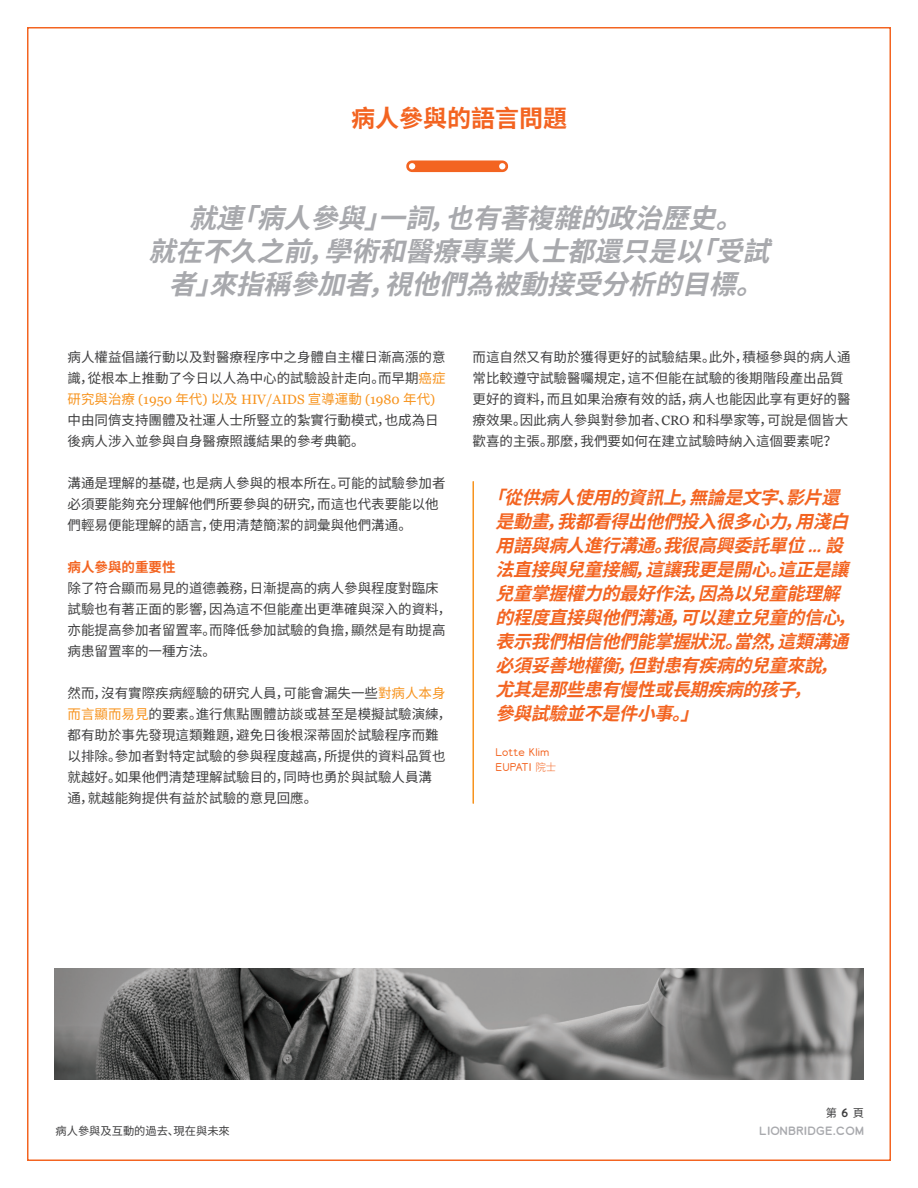
<style>
.page{position:relative;width:918px;height:1188px;background:#fff}
.page>*{position:absolute;margin:0;border:0;box-sizing:border-box;transform-origin:0 0}
.Lion_Main_Title{font:italic 700 27px/33px "Noto Sans CJ Ksc";color:#a8a9ad;text-align:center}
.Lion_Main_Title-2{font:700 24px "Noto Sans CJ Ksc";color:#f36421}
.t1{font:italic 700 18px/24px "Noto Sans CJ Ksc";color:#f36421}
.t2{font:13.5px/21px "Noto Sans CJ Ksc";color:#3e3e3f}
.t3{font:700 13.5px "Noto Sans CJ Ksc";color:#f36421}
.t4{font:11.25px "Noto Sans CJ Ksc";color:#3e3e3f}
.t5{font:11.25px "Lionbridge Sans";color:#a8a9ad}
.t6{font:300 10.5px "Lionbridge Sans";letter-spacing:-.03em;color:#f36421}
.s1{color:#f7931d}
.s2{font-family:"Georgia";color:#f7931d}
.s3{font-family:"Georgia"}
.s4{font-family:"Adobe Garamond Pro"}
.s5{font-family:"Noto Sans CJ Ksc"}
.s6{font-family:"Lionbridge Sans"}
</style>
<div class="page">
<svg style="left:406px;top:160px;width:102px;height:12px"></svg>
<img style="left:54px;top:968px;width:810px;height:112px">
<hr style="left:472px;top:482px;width:2px;height:321px;background:#f7931d">
<p class="Lion_Main_Title-2" style="left:351px;top:104px;width:217px">病人參與的語言問題</p>
<p class="Lion_Main_Title" style="left:148px;top:202px;width:639px">就連「病人參與」一詞，也有著複雜的政治歷史。<br>就在不久之前，學術和醫療專業人士都還只是以「受試者」來指稱參加者，視他們為被動接受分析的目標。</p>
<p class="t2" style="left:68px;top:347px;width:379px">病人權益倡議行動以及對醫療程序中之身體自主權日漸高漲的意識，從根本上推動了今日以人為中心的試驗設計走向。而早期<span class="s1">癌症研究與治療</span> <span class="s2">(1950</span> <span class="s1">年代</span><span class="s2">)</span> <span class="s1">以及</span> <span class="s2">HIV/AIDS</span> <span class="s1">宣導運動</span> <span class="s2">(1980</span> <span class="s1">年代</span><span class="s2">)</span>中由同儕支持團體及社運人士所豎立的紮實行動模式，也成為日後病人涉入並參與自身醫療照護結果的參考典範。</p>
<p class="t2" style="left:68px;top:473px;width:379px">溝通是理解的基礎，也是病人參與的根本所在。可能的試驗參加者必須要能夠充分理解他們所要參與的研究，而這也代表要能以他們輕易便能理解的語言，使用清楚簡潔的詞彙與他們溝通。</p>
<p class="t3" style="left:68px;top:560px;width:109px">病人參與的重要性</p>
<p class="t2" style="left:68px;top:578px;width:385px">除了符合顯而易見的道德義務，日漸提高的病人參與程度對臨床試驗也有著正面的影響，因為這不但能產出更準確與深入的資料，亦能提高參加者留置率。而降低參加試驗的負擔，顯然是有助提高病患留置率的一種方法。</p>
<p class="t2" style="left:68px;top:683px;width:385px">然而，沒有實際疾病經驗的研究人員，可能會漏失一些<span class="s1">對病人本身而言顯而易見</span>的要素。進行焦點團體訪談或甚至是模擬試驗演練，都有助於事先發現這類難題，避免日後根深蒂固於試驗程序而難以排除。參加者對特定試驗的參與程度越高，所提供的資料品質也就越好。如果他們清楚理解試驗目的，同時也勇於與試驗人員溝<br>通，就越能夠提供有益於試驗的意見回應。</p>
<p class="t2" style="left:472px;top:347px;width:379px">而這自然又有助於獲得更好的試驗結果。此外，積極參與的病人通常比較遵守試驗醫囑規定，這不但能在試驗的後期階段產出品質更好的資料，而且如果治療有效的話，病人也能因此享有更好的醫療效果。因此病人參與對參加者、<span class="s3">CRO</span> 和科學家等，可說是個皆大歡喜的主張。那麼，我們要如何在建立試驗時納入這個要素呢？</p>
<p class="t1" style="left:496px;top:486px;width:372px;text-indent:-9px">「從供病人使用的資訊上，無論是文字、影片還是動畫，我都看得出他們投入很多心力，用淺白用語與病人進行溝通。我很高興委託單位<span class="s4">. . .</span>設法直接與兒童接觸，這讓我更是開心。這正是讓兒童掌握權力的最好作法，因為以兒童能理解的程度直接與他們溝通，可以建立兒童的信心，表示我們相信他們能掌握狀況。當然，這類溝通必須妥善地權衡，但對患有疾病的兒童來說，尤其是那些患有慢性或長期疾病的孩子，<br>參與試驗並不是件小事。」</p>
<p class="t6" style="left:496px;top:744px;width:55px">Lotte Klim</p>
<p class="t6" style="left:496px;top:759px;width:62px">EUPATI <span class="s5">院士</span></p>
<p class="t4" style="left:56px;top:1124px;width:176px">病人參與及互動的過去、現在與未來</p>
<p class="t4" style="left:826px;top:1107px;width:40px">第 <span class="s6">6</span> 頁</p>
<p class="t5" style="left:759px;top:1123px;width:106px">LIONBRIDGE.COM</p>
</div>
